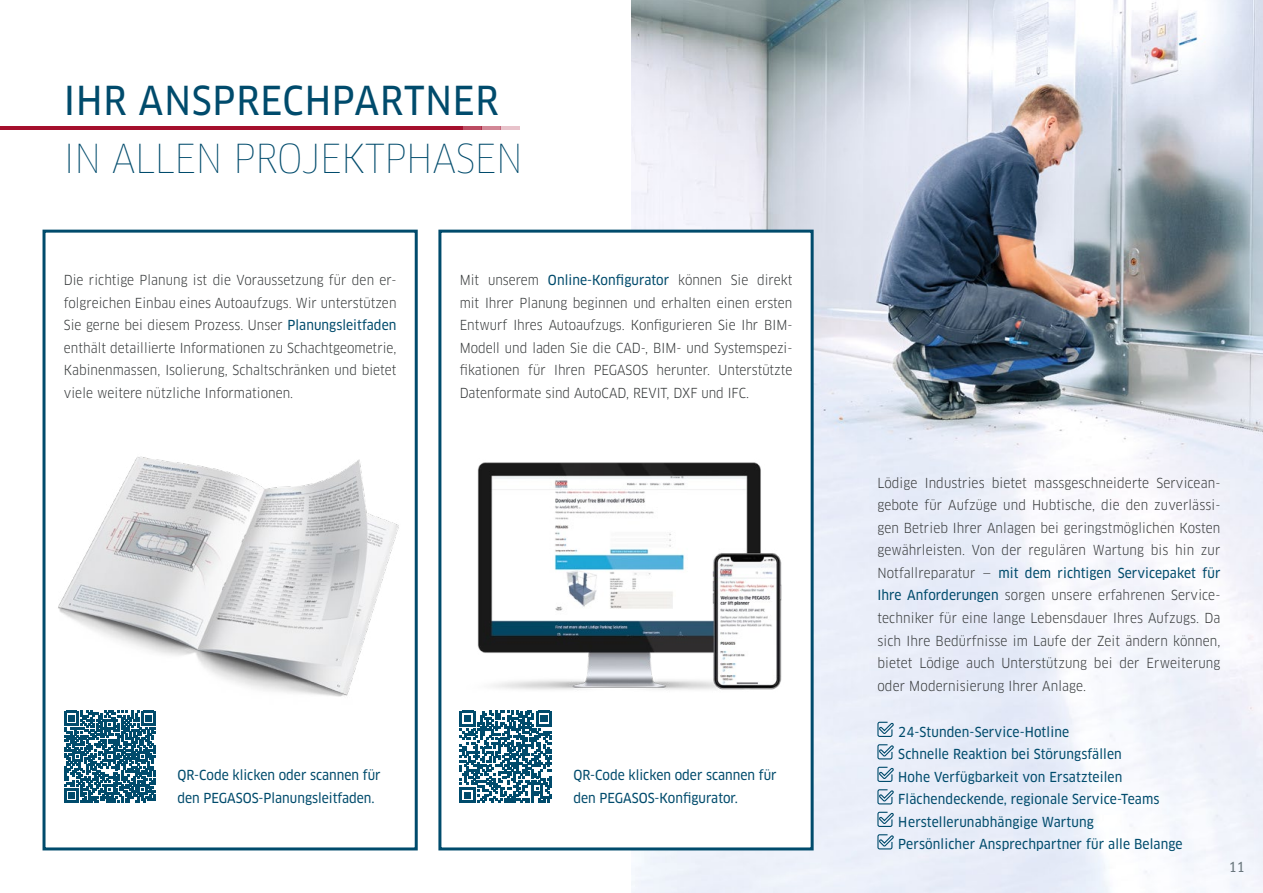
<style>
.page{position:relative;width:1263px;height:893px;background:#fff}
.page>*{position:absolute;margin:0;border:0;box-sizing:border-box;transform-origin:0 0}
.t1{font:100 39px "Clan Pro Narr";letter-spacing:-.01em;color:#004b6c}
.t2{font:39px "Clan Pro Narr News";letter-spacing:.02em;color:#004b6c}
.t3{font:13.5px/22.5px "Clan Pro Narr";letter-spacing:.005em;color:#373a3b;text-align:justify}
.t4{font:13.5px/22.5px "Clan Pro Narr News";letter-spacing:.01em;color:#004b6c}
.t5{font:13.5px "Clan Pro Narr News";color:#67747a}
.s1{font-family:"Clan Pro Narr News";color:#004b6c}
.s2{font-family:"Clan Pro Narr";color:#373a3b}
</style>
<div class="page">
<img style="left:631px;top:0;width:632px;height:893px">
<div style="left:43px;top:230px;width:375px;height:620px;background:#fff;border:3px solid #004b6c"></div>
<div style="left:438px;top:230px;width:376px;height:620px;background:#fff;border:3px solid #004b6c"></div>
<svg style="left:876px;top:721px;width:19px;height:17px"></svg>
<svg style="left:876px;top:744px;width:19px;height:16px"></svg>
<svg style="left:876px;top:766px;width:19px;height:17px"></svg>
<svg style="left:876px;top:789px;width:19px;height:16px"></svg>
<svg style="left:876px;top:811px;width:19px;height:17px"></svg>
<svg style="left:876px;top:834px;width:19px;height:16px"></svg>
<svg style="left:64px;top:713px;width:92px;height:90px"></svg>
<img style="left:43px;top:443px;width:375px;height:270px">
<img style="left:459px;top:442px;width:355px;height:270px">
<svg style="left:460px;top:711px;width:92px;height:92px"></svg>
<hr style="left:462px;top:126px;width:19px;height:3px;background:#a50f2d">
<hr style="left:481px;top:126px;width:19px;height:3px;background:#a50f2d">
<hr style="left:500px;top:126px;width:19px;height:3px;background:#a50f2d">
<hr style="left:0;top:126px;width:462px;height:3px;background:#a50f2d">
<h1 class="t2" style="left:64px;top:78px;width:436px">IHR ANSPRECHPARTNER</h1>
<h1 class="t1" style="left:64px;top:135px;width:460px">IN ALLEN PROJEKTPHASEN</h1>
<p class="t3" style="left:64px;top:269px;width:334px">Die richtige Planung ist die Voraussetzung für den er&shy;folgreichen Einbau eines Autoaufzugs. Wir unterstützen Sie gerne bei diesem Prozess. Unser <span class="s1">Planungsleitfaden </span>enthält detaillierte Informationen zu Schachtgeometrie, Kabinenmassen, Isolierung, Schaltschränken und bietet viele weitere nützliche Informationen.</p>
<p class="t3" style="left:460px;top:269px;width:334px">Mit unserem <span class="s1">Online-Konfigurator</span> können Sie direkt mit Ihrer Planung beginnen und erhalten einen ersten Entwurf Ihres Autoaufzugs. Konfigurieren Sie Ihr BIM-Modell und laden Sie die CAD-, BIM- und Systemspezi&shy;fikationen für Ihren PEGASOS herunter. Unterstützte Datenformate sind AutoCAD, REVIT, DXF und IFC.</p>
<p class="t4" style="left:177px;top:764px;width:205px">QR-Code klicken oder scannen für den PEGASOS-Planungsleitfaden.</p>
<p class="t4" style="left:573px;top:764px;width:205px">QR-Code klicken oder scannen für den PEGASOS-Konfigurator.</p>
<p class="t3" style="left:877px;top:472px;width:345px">Lödige Industries bietet massgeschneiderte Servicean&shy;gebote für Aufzüge und Hubtische, die den zuverlässi&shy;gen Betrieb Ihrer Anlagen bei geringstmöglichen Kosten gewährleisten. Von der regulären Wartung bis hin zur</p>
<p class="t4" style="left:877px;top:562px;width:344px"><span class="s2">Notfallreparatur —</span> mit dem richtigen Servicepaket für</p>
<p class="t3" style="left:877px;top:584px;width:345px"><span class="s1">Ihre Anforderungen</span> sorgen unsere erfahrenen Service&shy;techniker für eine lange Lebensdauer Ihres Aufzugs. Da sich Ihre Bedürfnisse im Laufe der Zeit ändern können, bietet Lödige auch Unterstützung bei der Erweiterung oder Modernisierung Ihrer Anlage.</p>
<p class="t4" style="left:898px;top:721px;width:286px">24-Stunden-Service-Hotline<br>Schnelle Reaktion bei Störungsfällen<br>Hohe Verfügbarkeit von Ersatzteilen Flächendeckende, regionale Service-Teams Herstellerunabhängige Wartung<br>Persönlicher Ansprechpartner für alle Belange</p>
<p class="t5" style="left:1229px;top:859px;width:17px">11</p>
</div>
